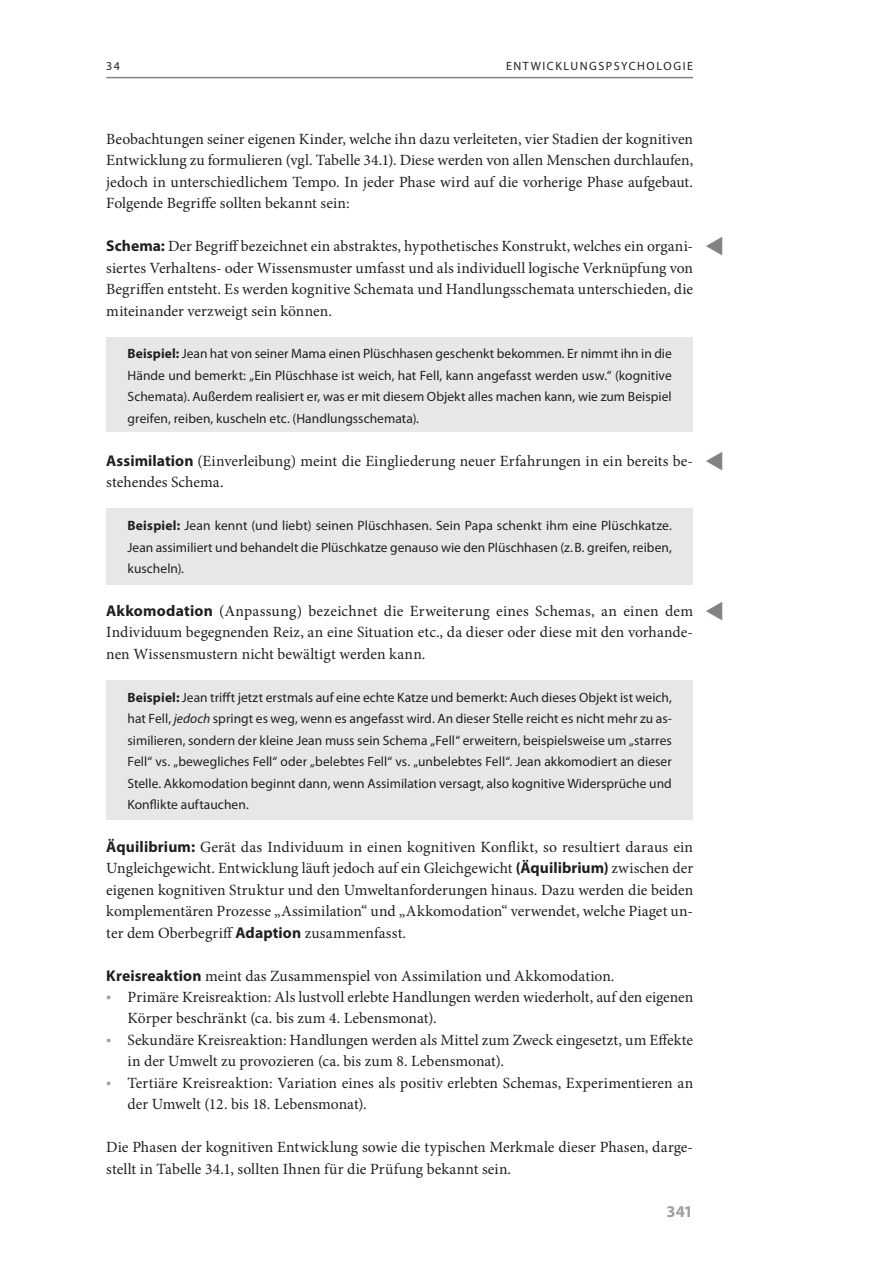
<style>
.page{position:relative;width:893px;height:1263px;background:#fff}
.page>*{position:absolute;margin:0;border:0;box-sizing:border-box;transform-origin:0 0}
.t1{font:700 16.5px "Myriad Pro";color:#9d9fa2}
.t2{font:15.6px/21.5px "Minion Pro";color:#231f20}
.t3{font:13.5px/21.5px "Myriad Pro";letter-spacing:.005em;color:#231f20;text-align:justify}
.t4{font:12px "Myriad Pro";letter-spacing:.13em;color:#231f20}
.s1{font-family:"Myriad Pro";font-weight:700}
.s2{font-weight:700}
.s3{font-style:italic}
.s4{font-family:"Adobe Garamond Pro";font-size:13.5px;color:#9d9fa2}
</style>
<div class="page">
<hr style="left:106px;top:77px;width:587px;height:1px;background:#808285">
<div style="left:106px;top:337px;width:587px;height:95px;background:#e6e7e9"></div>
<div style="left:106px;top:509px;width:587px;height:76px;background:#e6e7e9"></div>
<div style="left:106px;top:680px;width:587px;height:139px;background:#e6e7e9"></div>
<p class="t4" style="left:106px;top:62px;width:15px">34</p>
<p class="t4" style="left:506px;top:62px;width:188px">ENTWICKLUNGSPSYCHOLOGIE</p>
<p class="t2" style="left:106px;top:129px;width:588px;text-align:justify">Beobachtungen seiner eigenen Kinder, welche ihn dazu verleiteten, vier Stadien der kognitiven Entwicklung zu formulieren (vgl. Tabelle 34.1). Diese werden von allen Menschen durchlaufen, jedoch in unterschiedlichem Tempo. In jeder Phase wird auf die vorherige Phase aufgebaut.<br>Folgende Begriffe sollten bekannt sein:</p>
<p class="t2" style="left:106px;top:237px;width:588px;text-align:justify"><span class="s1">Schema:</span> Der Begriff bezeichnet ein abstraktes, hypothetisches Konstrukt, welches ein organi&shy;siertes Verhaltens- oder Wissensmuster umfasst und als individuell logische Verknüpfung von Begriffen entsteht. Es werden kognitive Schemata und Handlungsschemata unterschieden, die miteinander verzweigt sein können.</p>
<p class="t3" style="left:128px;top:344px;width:546px"><span class="s2">Beispiel:</span> Jean hat von seiner Mama einen Plüschhasen geschenkt bekommen. Er nimmt ihn in die Hände und bemerkt: „Ein Plüschhase ist weich, hat Fell, kann angefasst werden usw.“ (kognitive Schemata). Außerdem realisiert er, was er mit diesem Objekt alles machen kann, wie zum Beispiel greifen, reiben, kuscheln etc. (Handlungsschemata).</p>
<p class="t2" style="left:106px;top:451px;width:588px"><span class="s1">Assimilation</span> (Einverleibung) meint die Eingliederung neuer Erfahrungen in ein bereits be&shy;stehendes Schema.</p>
<p class="t3" style="left:128px;top:516px;width:546px"><span class="s2">Beispiel:</span> Jean kennt (und liebt) seinen Plüschhasen. Sein Papa schenkt ihm eine Plüschkatze.<br>Jean assimiliert und behandelt die Plüschkatze genauso wie den Plüschhasen (z. B. greifen, reiben, kuscheln).</p>
<p class="t2" style="left:106px;top:601px;width:588px;text-align:justify"><span class="s1">Akkomodation</span> (Anpassung) bezeichnet die Erweiterung eines Schemas, an einen dem Individuum begegnenden Reiz, an eine Situation etc., da dieser oder diese mit den vorhande&shy;nen Wissensmustern nicht bewältigt werden kann.</p>
<p class="t3" style="left:128px;top:687px;width:546px"><span class="s2">Beispiel:</span> Jean trifft jetzt erstmals auf eine echte Katze und bemerkt: Auch dieses Objekt ist weich, hat Fell, <span class="s3">jedoch</span> springt es weg, wenn es angefasst wird. An dieser Stelle reicht es nicht mehr zu as&shy;similieren, sondern der kleine Jean muss sein Schema „Fell“ erweitern, beispielsweise um „starres Fell“ vs. „bewegliches Fell“ oder „belebtes Fell“ vs. „unbelebtes Fell“. Jean akkomodiert an dieser Stelle. Akkomodation beginnt dann, wenn Assimilation versagt, also kognitive Widersprüche und Konflikte auftauchen.</p>
<p class="t2" style="left:106px;top:837px;width:588px;text-align:justify"><span class="s1">Äquilibrium:</span> Gerät das Individuum in einen kognitiven Konflikt, so resultiert daraus ein Ungleichgewicht. Entwicklung läuft jedoch auf ein Gleichgewicht <span class="s1">(Äquilibrium)</span> zwischen der eigenen kognitiven Struktur und den Umweltanforderungen hinaus. Dazu werden die beiden komplementären Prozesse „ Assimilation“ und „ Akkomodation“ verwendet, welche Piaget un&shy;ter dem Oberbegriff <span class="s1">Adaption</span> zusammenfasst.</p>
<p class="t2" style="left:106px;top:966px;width:510px"><span class="s1">Kreisreaktion</span> meint das Zusammenspiel von Assimilation und Akkomodation.</p>
<p class="t2" style="left:128px;top:987px;width:567px;text-indent:-21px"><span class="s4">•</span> Primäre Kreisreaktion: Als lustvoll erlebte Handlungen werden wiederholt, auf den eigenen<br>Körper beschränkt (ca. bis zum 4. Lebensmonat).</p>
<p class="t2" style="left:128px;top:1030px;width:567px;text-indent:-21px"><span class="s4">•</span> Sekundäre Kreisreaktion: Handlungen werden als Mittel zum Zweck eingesetzt, um Effekte in der Umwelt zu provozieren (ca. bis zum 8. Lebensmonat).</p>
<p class="t2" style="left:128px;top:1073px;width:567px;text-indent:-21px"><span class="s4">•</span> Tertiäre Kreisreaktion: Variation eines als positiv erlebten Schemas, Experimentieren an der Umwelt (12. bis 18. Lebensmonat).</p>
<p class="t2" style="left:106px;top:1138px;width:588px">Die Phasen der kognitiven Entwicklung sowie die typischen Merkmale dieser Phasen, darge&shy;stellt in Tabelle 34.1, sollten Ihnen für die Prüfung bekannt sein.</p>
<p class="t1" style="left:667px;top:1205px;width:28px">341</p>
</div>
